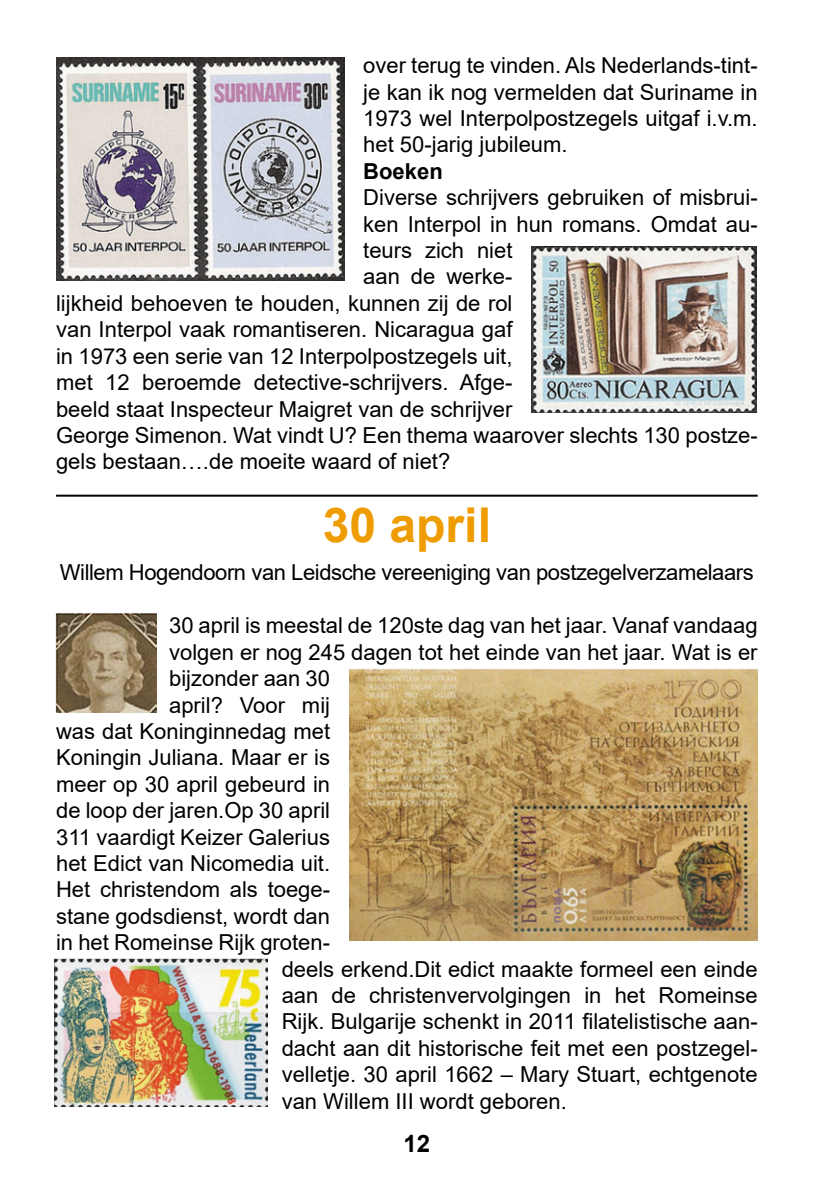
<style>
.page{position:relative;width:840px;height:1191px;background:#fff}
.page>*{position:absolute;margin:0;border:0;box-sizing:border-box;transform-origin:0 0}
.t1{font:700 48px "Arial";color:#ef9c00}
.t2{font:700 24px "Arial";color:#000}
.t3{font:22px/26.4px "Arial";color:#000;text-align:justify}
.t4{font:22px "Arial";letter-spacing:-.02em;color:#000}
.t5{font:700 22px "Arial";color:#000}
</style>
<div class="page">
<img style="left:56px;top:57px;width:288px;height:223px">
<img style="left:531px;top:246px;width:225px;height:166px">
<hr style="left:56px;top:494px;width:701px;height:2px;background:#000">
<img style="left:349px;top:668px;width:408px;height:272px">
<img style="left:55px;top:613px;width:101px;height:99px">
<img style="left:55px;top:959px;width:212px;height:147px">
<p class="t3" style="left:363px;top:52px;width:396px">over terug te vinden. Als Nederlands-tint&shy;je kan ik nog vermelden dat Suriname in 1973 wel Interpolpostzegels uitgaf i.v.m. het 50-jarig jubileum.</p>
<p class="t5" style="left:363px;top:156px;width:81px">Boeken</p>
<p class="t3" style="left:363px;top:184px;width:396px">Diverse schrijvers gebruiken of misbrui-</p>
<p class="t3" style="left:363px;top:211px;width:395px">ken Interpol in hun romans. Omdat au-</p>
<p class="t3" style="left:363px;top:237px;width:151px">teurs zich niet</p>
<p class="t3" style="left:363px;top:263px;width:151px">aan de werke-</p>
<p class="t3" style="left:56px;top:290px;width:457px">lijkheid behoeven te houden, kunnen zij de rol</p>
<p class="t3" style="left:56px;top:316px;width:457px">van Interpol vaak romantiseren. Nicaragua gaf</p>
<p class="t3" style="left:56px;top:343px;width:457px">in 1973 een serie van 12 Interpolpostzegels uit,</p>
<p class="t3" style="left:56px;top:369px;width:457px">met 12 beroemde detective-schrijvers. Afge-</p>
<p class="t3" style="left:56px;top:395px;width:457px">beeld staat Inspecteur Maigret van de schrijver</p>
<p class="t3" style="left:56px;top:422px;width:702px">George Simenon. Wat vindt U? Een thema waarover slechts 130 postze-</p>
<p class="t3" style="left:56px;top:448px;width:395px">gels bestaan….de moeite waard of niet?</p>
<h1 class="t1" style="left:322px;top:491px;width:170px">30 april</h1>
<p class="t4" style="left:60px;top:557px;width:695px">Willem Hogendoorn van Leidsche vereeniging van postzegelverzamelaars</p>
<p class="t3" style="left:169px;top:612px;width:589px">30 april is meestal de 120ste dag van het jaar. Vanaf vandaag</p>
<p class="t3" style="left:169px;top:638px;width:589px">volgen er nog 245 dagen tot het einde van het jaar. Wat is er</p>
<p class="t3" style="left:169px;top:665px;width:162px">bijzonder aan 30</p>
<p class="t3" style="left:169px;top:691px;width:162px">april? Voor mij</p>
<p class="t3" style="left:56px;top:718px;width:275px">was dat Koninginnedag met</p>
<p class="t3" style="left:56px;top:744px;width:275px">Koningin Juliana. Maar er is</p>
<p class="t3" style="left:56px;top:770px;width:275px">meer op 30 april gebeurd in</p>
<p class="t3" style="left:56px;top:797px;width:275px">de loop der jaren.Op 30 april</p>
<p class="t3" style="left:56px;top:823px;width:275px">311 vaardigt Keizer Galerius</p>
<p class="t3" style="left:56px;top:850px;width:275px">het Edict van Nicomedia uit.</p>
<p class="t3" style="left:56px;top:876px;width:275px">Het christendom als toege-</p>
<p class="t3" style="left:56px;top:902px;width:275px">stane godsdienst, wordt dan</p>
<p class="t3" style="left:56px;top:929px;width:275px">in het Romeinse Rijk groten-</p>
<p class="t3" style="left:281px;top:955px;width:477px">deels erkend.Dit edict maakte formeel een einde</p>
<p class="t3" style="left:281px;top:982px;width:477px">aan de christenvervolgingen in het Romeinse</p>
<p class="t3" style="left:281px;top:1008px;width:477px">Rijk. Bulgarije schenkt in 2011 filatelistische aan-</p>
<p class="t3" style="left:281px;top:1034px;width:477px">dacht aan dit historische feit met een postzegel-</p>
<p class="t3" style="left:281px;top:1061px;width:477px">velletje. 30 april 1662 – Mary Stuart, echtgenote</p>
<p class="t3" style="left:281px;top:1087px;width:286px">van Willem III wordt geboren.</p>
<p class="t2" style="left:403px;top:1126px;width:28px">12</p>
</div>
